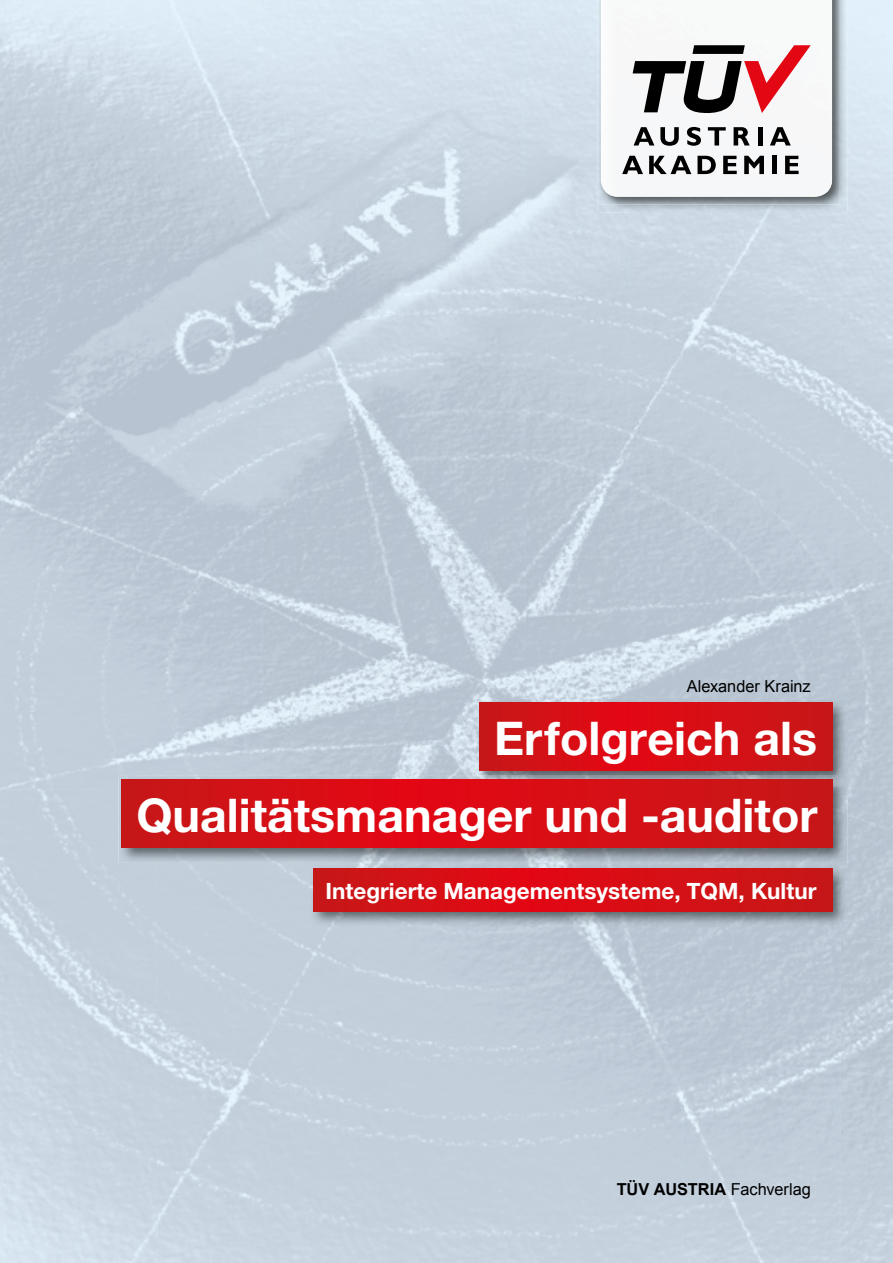
<style>
.page{position:relative;width:893px;height:1263px;background:#fff}
.page>*{position:absolute;margin:0;border:0;box-sizing:border-box;transform-origin:0 0}
.t1{font:700 46.5px/76.5px "Helvetica Neue";color:#fff;text-align:right}
.t2{font:700 22.5px "Helvetica Neue";color:#fff}
.t3{font:700 16.5px "Arial";color:#000}
.t4{font:16.5px "Arial";letter-spacing:-.005em;color:#000}
.s1{font-weight:400}
</style>
<div class="page">
<img style="left:0;top:0;width:525px;height:526px">
<img style="left:525px;top:0;width:105px;height:699px">
<img style="left:841px;top:0;width:52px;height:1263px">
<img style="left:630px;top:212px;width:211px;height:487px">
<img style="left:0;top:526px;width:262px;height:263px">
<img style="left:262px;top:526px;width:264px;height:250px">
<img style="left:0;top:789px;width:157px;height:474px">
<img style="left:157px;top:863px;width:684px;height:400px">
<img style="left:310px;top:865px;width:538px;height:62px">
<svg style="left:313px;top:869px;width:519px;height:42px;background:#d40f15"></svg>
<img style="left:476px;top:699px;width:372px;height:77px">
<svg style="left:479px;top:703px;width:353px;height:68px;background:#d40f15"></svg>
<img style="left:118px;top:776px;width:730px;height:87px">
<svg style="left:122px;top:779px;width:710px;height:68px;background:#d40f15"></svg>
<img style="left:597px;top:0;width:251px;height:212px">
<img style="left:599px;top:0;width:241px;height:205px">
<img style="left:601px;top:0;width:231px;height:197px">
<svg style="left:633px;top:45px;width:178px;height:68px"></svg>
<svg style="left:634px;top:127px;width:20px;height:18px"></svg>
<svg style="left:660px;top:127px;width:19px;height:19px"></svg>
<svg style="left:687px;top:127px;width:14px;height:19px"></svg>
<svg style="left:708px;top:127px;width:18px;height:18px"></svg>
<svg style="left:734px;top:127px;width:16px;height:18px"></svg>
<hr style="left:758px;top:127px;width:4px;height:18px;background:#000">
<svg style="left:770px;top:127px;width:21px;height:18px"></svg>
<svg style="left:622px;top:156px;width:21px;height:18px"></svg>
<svg style="left:649px;top:156px;width:42px;height:18px"></svg>
<svg style="left:697px;top:156px;width:19px;height:18px"></svg>
<svg style="left:723px;top:156px;width:14px;height:18px"></svg>
<svg style="left:744px;top:156px;width:20px;height:18px"></svg>
<div style="left:772px;top:156px;width:5px;height:18px;background:#000"></div>
<svg style="left:785px;top:156px;width:14px;height:18px"></svg>
<p class="t4" style="left:687px;top:676px;width:126px">Alexander Krainz</p>
<p class="t1" style="left:136px;top:699px;width:682px">Erfolgreich als<br>Qualitätsmanager und -auditor</p>
<p class="t2" style="left:326px;top:877px;width:492px">Integrierte Managementsysteme, TQM, Kultur</p>
<p class="t3" style="left:617px;top:1178px;width:196px">TÜV AUSTRIA <span class="s1">Fachverlag</span></p>
</div>
